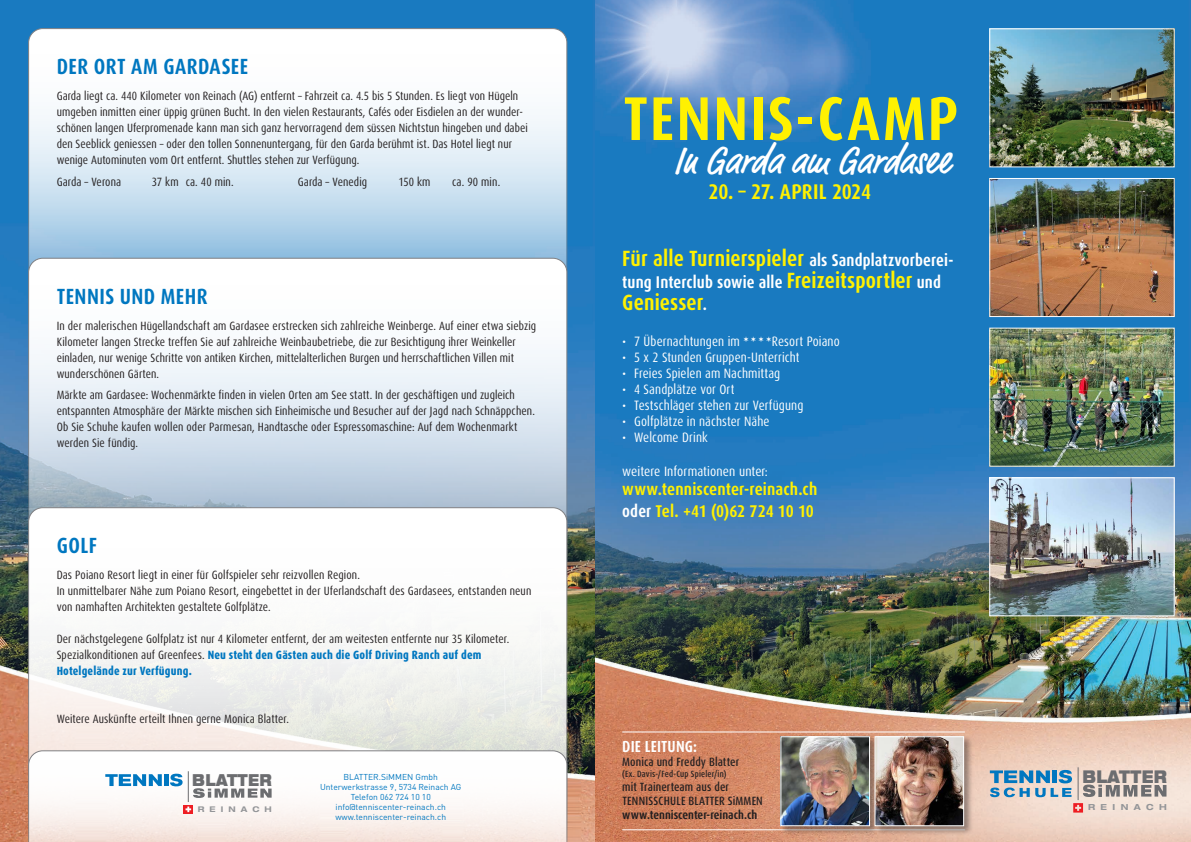
<style>
.page{position:relative;width:1191px;height:842px;background:#fff}
.page>*{position:absolute;margin:0;border:0;box-sizing:border-box;transform-origin:0 0}
.t1{font:700 condensed 61.9px "Dax OT";letter-spacing:.03em;color:#fff101}
.t2{font:500 condensed 39.8px "Market Pro";letter-spacing:.005em;color:#fff}
.t3{font:700 condensed 22.1px "Dax OT";letter-spacing:.005em;color:#fff101}
.t4{font:700 condensed 22px "Dax OT";letter-spacing:.02em;color:#0077c0}
.t5{font:700 condensed 21.2px "Dax OT";letter-spacing:-.01em;color:#fff101}
.t6{font:900 expanded 17.6px "Helvetica Neue LT Std";letter-spacing:.025em;color:#6c6d70;scale:.77 1}
.t7{font:700 condensed 17px/22.1px "Dax OT";letter-spacing:.005em;color:#fff101}
.t8{font:700 condensed 17px "Dax OT";letter-spacing:.01em;color:#fff}
.t9{font:900 expanded 16.6px "Helvetica Neue LT Std";letter-spacing:.025em;color:#6c6d70;scale:.77 1}
.t10{font:700 condensed 16px "Dax OT";letter-spacing:.01em;color:#fff}
.t11{font:condensed 13.6px "Dax OT";letter-spacing:.01em;color:#fff}
.t12{font:condensed 12px/16px "Dax OT";letter-spacing:.005em;color:#231f20}
.t13{font:500 condensed 12px/14px "Dax OT";letter-spacing:.01em;color:#231f20}
.t14{font:700 condensed 12px "Dax OT";color:#231f20}
.t15{font:500 condensed 9px "Dax OT";letter-spacing:.02em;color:#231f20}
.t16{font:8.5px/10px "DINOT";color:#0077c0;text-align:center}
.t17{font:700 expanded 8.3px "Helvetica Neue LT Std";letter-spacing:.65em;color:#939598}
.t18{font:700 expanded 7.8px "Helvetica Neue LT Std";letter-spacing:.65em;color:#939598}
.s1{font-weight:800;color:#0077c0}
.s2{font-size:17px;color:#fff}
.s3{font-size:22.1px;color:#fff101}
.s4{color:#fff}
</style>
<div class="page">
<img style="left:0;top:0;width:1191px;height:842px">
<svg style="left:28px;top:28px;width:539px;height:230px"></svg>
<svg style="left:28px;top:258px;width:539px;height:249px"></svg>
<svg style="left:28px;top:507px;width:539px;height:243px"></svg>
<svg style="left:28px;top:750px;width:539px;height:92px"></svg>
<svg style="left:184px;top:805px;width:9px;height:9px"></svg>
<svg style="left:185px;top:806px;width:6px;height:6px"></svg>
<svg style="left:105px;top:774px;width:57px;height:12px"></svg>
<div style="left:164px;top:774px;width:5px;height:12px;background:#0077c0"></div>
<svg style="left:170px;top:774px;width:13px;height:12px"></svg>
<hr style="left:188px;top:771px;width:1px;height:31px;background:#6c6d70">
<svg style="left:193px;top:788px;width:79px;height:10px"></svg>
<img style="left:991px;top:30px;width:181px;height:135px">
<div style="left:989px;top:28px;width:185px;height:139px;border:1px solid #fff"></div>
<img style="left:991px;top:330px;width:181px;height:135px">
<div style="left:989px;top:328px;width:185px;height:139px;border:1px solid #fff"></div>
<img style="left:991px;top:479px;width:181px;height:135px">
<div style="left:989px;top:477px;width:185px;height:139px;border:1px solid #fff"></div>
<svg style="left:1073px;top:803px;width:10px;height:9px"></svg>
<hr style="left:1077px;top:767px;width:1px;height:33px;background:#6c6d70">
<svg style="left:989px;top:770px;width:83px;height:27px;background:#85acc5"></svg>
<svg style="left:1083px;top:784px;width:83px;height:13px"></svg>
<hr style="left:622px;top:732px;width:343px;height:1px;background:#fff">
<hr style="left:622px;top:829px;width:343px;height:1px;background:#fff">
<div style="left:779px;top:735px;width:100px;height:100px;background:#231f20;opacity:.45"></div>
<img style="left:782px;top:738px;width:86px;height:86px">
<div style="left:780px;top:736px;width:90px;height:90px;border:1px solid #fff"></div>
<div style="left:873px;top:735px;width:100px;height:100px;background:#231f20;opacity:.45"></div>
<img style="left:876px;top:738px;width:86px;height:86px">
<div style="left:874px;top:736px;width:90px;height:90px;border:1px solid #fff"></div>
<img style="left:991px;top:180px;width:181px;height:135px">
<div style="left:989px;top:178px;width:185px;height:139px;border:1px solid #fff"></div>
<svg style="left:743px;top:336px;width:28px;height:6px"></svg>
<h3 class="t4" style="left:57px;top:52px;width:193px">DER ORT AM GARDASEE</h3>
<p class="t12" style="left:57px;top:88px;width:472px">Garda liegt ca. 440 Kilometer von Reinach (AG) entfernt – Fahrzeit ca. 4.5 bis 5 Stunden. Es liegt von Hügeln umgeben inmitten einer üppig grünen Bucht. In den vielen Restaurants, Cafés oder Eisdielen an der wunder&shy;schönen langen Uferpromenade kann man sich ganz hervorragend dem süssen Nichtstun hingeben und dabei den Seeblick geniessen – oder den tollen Sonnenuntergang, für den Garda berühmt ist. Das Hotel liegt nur wenige Autominuten vom Ort entfernt. Shuttles stehen zur Verfügung.</p>
<p class="t12" style="left:57px;top:174px;width:66px">Garda – Verona</p>
<p class="t12" style="left:152px;top:174px;width:83px">37 km ca. 40 min.</p>
<p class="t12" style="left:298px;top:174px;width:71px">Garda – Venedig</p>
<p class="t12" style="left:398px;top:174px;width:34px">150 km</p>
<p class="t12" style="left:452px;top:174px;width:49px">ca. 90 min.</p>
<h3 class="t4" style="left:57px;top:282px;width:152px">TENNIS UND MEHR</h3>
<p class="t12" style="left:57px;top:317px;width:481px">In der malerischen Hügellandschaft am Gardasee erstrecken sich zahlreiche Weinberge. Auf einer etwa siebzig Kilometer langen Strecke treffen Sie auf zahlreiche Weinbaubetriebe, die zur Besichtigung ihrer Weinkeller einladen, nur wenige Schritte von antiken Kirchen, mittelalterlichen Burgen und herrschaftlichen Villen mit wunderschönen Gärten.</p>
<p class="t12" style="left:57px;top:387px;width:480px">Märkte am Gardasee: Wochenmärkte finden in vielen Orten am See statt. In der geschäftigen und zugleich entspannten Atmosphäre der Märkte mischen sich Einheimische und Besucher auf der Jagd nach Schnäppchen.<br>Ob Sie Schuhe kaufen wollen oder Parmesan, Handtasche oder Espressomaschine: Auf dem Wochenmarkt werden Sie fündig.</p>
<h3 class="t4" style="left:57px;top:531px;width:42px">GOLF</h3>
<p class="t12" style="left:57px;top:567px;width:476px">Das Poiano Resort liegt in einer für Golfspieler sehr reizvollen Region.<br>In unmittelbarer Nähe zum Poiano Resort, eingebettet in der Uferlandschaft des Gardasees, entstanden neun von namhaften Architekten gestaltete Golfplätze.</p>
<p class="t12" style="left:57px;top:631px;width:454px">Der nächstgelegene Golfplatz ist nur 4 Kilometer entfernt, der am weitesten entfernte nur 35 Kilometer.<br>Spezialkonditionen auf Greenfees. <span class="s1">Neu steht den Gästen auch die Golf Driving Ranch auf dem<br>Hotelgelände zur Verfügung.</span></p>
<p class="t12" style="left:57px;top:711px;width:234px">Weitere Auskünfte erteilt Ihnen gerne Monica Blatter.</p>
<h3 class="t9" style="left:192px;top:769px;width:105px">BLATTER</h3>
<p class="t16" style="left:320px;top:772px;width:143px">BLATTER.SiMMEN Gmbh<br>Unterwerkstrasse 9, 5734 Reinach AG<br>Telefon 062 724 10 10 info@tenniscenter-reinach.ch www.tenniscenter-reinach.ch</p>
<p class="t18" style="left:198px;top:804px;width:76px">REINACH</p>
<h1 class="t1" style="left:623px;top:79px;width:336px">TENNIS-CAMP</h1>
<h2 class="t2" style="left:674px;top:133px;width:277px">In Garda am Gardasee</h2>
<h3 class="t5" style="left:708px;top:178px;width:164px">20. – 27. APRIL 2024</h3>
<h3 class="t3" style="left:622px;top:244px;width:332px">Für alle Turnierspieler <span class="s2">als Sandplatzvorberei-</span></h3>
<h3 class="t8" style="left:622px;top:271px;width:320px">tung Interclub sowie alle <span class="s3">Freizeitsportler</span> und</h3>
<h3 class="t3" style="left:622px;top:288px;width:86px">Geniesser<span class="s2">.</span></h3>
<p class="t11" style="left:622px;top:333px;width:119px">• 7 Übernachtungen im</p>
<p class="t11" style="left:772px;top:333px;width:69px">Resort Poiano</p>
<p class="t11" style="left:622px;top:349px;width:179px">• 5 x 2 Stunden Gruppen-Unterricht</p>
<p class="t11" style="left:622px;top:365px;width:159px">• Freies Spielen am Nachmittag</p>
<p class="t11" style="left:622px;top:381px;width:114px">• 4 Sandplätze vor Ort</p>
<p class="t11" style="left:622px;top:397px;width:183px">• Testschläger stehen zur Verfügung</p>
<p class="t11" style="left:622px;top:413px;width:149px">• Golfplätze in nächster Nähe</p>
<p class="t11" style="left:622px;top:429px;width:87px">• Welcome Drink</p>
<p class="t11" style="left:622px;top:463px;width:147px">weitere Informationen unter:</p>
<h3 class="t7" style="left:622px;top:478px;width:197px">www.tenniscenter-reinach.ch <span class="s4">oder</span> Tel. +41 (0)62 724 10 10</h3>
<h3 class="t10" style="left:622px;top:736px;width:76px">DIE LEITUNG:</h3>
<p class="t13" style="left:622px;top:755px;width:118px">Monica und Freddy Blatter</p>
<p class="t15" style="left:622px;top:768px;width:106px">(Ex. Davis-/Fed-Cup Spieler/in)</p>
<p class="t13" style="left:622px;top:780px;width:142px">mit Trainerteam aus der<br>TENNISSCHULE BLATTER SiMMEN</p>
<p class="t14" style="left:622px;top:807px;width:137px">www.tenniscenter-reinach.ch</p>
<h3 class="t6" style="left:1082px;top:765px;width:111px">BLATTER</h3>
<p class="t17" style="left:1088px;top:802px;width:80px">REINACH</p>
</div>
